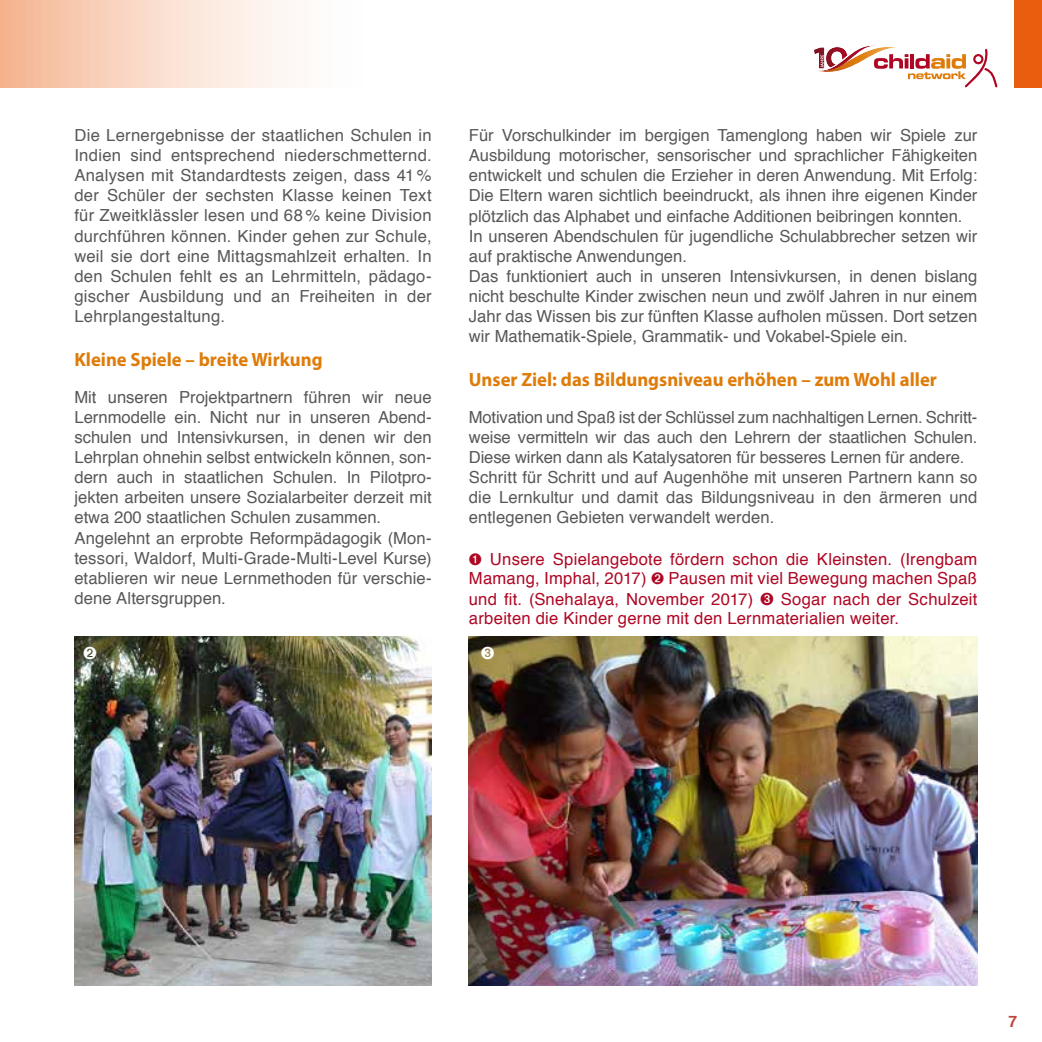
<style>
.page{position:relative;width:1042px;height:1042px;background:#fff}
.page>*{position:absolute;margin:0;border:0;box-sizing:border-box;transform-origin:0 0}
.t1{font:700 19.25px "Myriad Pro";color:#df7c09}
.t2{font:16.62px/20.1px "Helvetica";color:#58585a}
.t3{font:16.62px/19.2px "Helvetica";letter-spacing:.015em;color:#af0623}
.t4{font:700 15.75px "Helvetica";color:#be443b}
</style>
<div class="page">
<div style="left:0;top:0;width:372px;height:88px;background:linear-gradient(to right,#f5b998,#fff)"></div>
<div style="left:1014px;top:0;width:28px;height:88px;background:#e95d0f"></div>
<img style="left:74px;top:636px;width:358px;height:350px">
<img style="left:469px;top:636px;width:508px;height:350px">
<svg style="left:814px;top:45px;width:183px;height:42px"></svg>
<svg style="left:84px;top:646px;width:12px;height:13px"></svg>
<svg style="left:481px;top:646px;width:13px;height:13px"></svg>
<p class="t2" style="left:74px;top:127px;width:359px;text-align:justify">Die Lernergebnisse der staatlichen Schulen in Indien sind entsprechend niederschmetternd.<br>Analysen mit Standardtests zeigen, dass 41 % der Schüler der sechsten Klasse keinen Text für Zweitklässler lesen und 68 % keine Division durch führen können. Kinder gehen zur Schule, weil sie dort eine Mittagsmahlzeit er halten. In den Schulen fehlt es an Lehrmitteln, päda go&shy;gischer Ausbildung und an Freiheiten in der Lehrplangestaltung.</p>
<p class="t1" style="left:74px;top:352px;width:250px">Kleine Spiele – breite Wirkung</p>
<p class="t2" style="left:74px;top:388px;width:359px">Mit unseren Projektpartnern führen wir neue Lernmodelle ein. Nicht nur in unseren Abend&shy;schulen und Intensivkursen, in denen wir den Lehrplan ohnehin selbst entwickeln können, son&shy;dern auch in staatlichen Schulen. In Pilotpro&shy;jekten arbeiten unsere Sozialarbeiter derzeit mit etwa 200 staatlichen Schulen zusammen.<br>Angelehnt an erprobte Reformpädagogik (Mon&shy;tessori, Waldorf, Multi-Grade-Multi-Level Kurse) etablieren wir neue Lernmethoden für verschie&shy;dene Altersgruppen.</p>
<p class="t2" style="left:469px;top:127px;width:510px">Für Vorschulkinder im bergigen Tamenglong haben wir Spiele zur Ausbildung motorischer, sensorischer und sprachlicher Fähigkeiten entwickelt und schulen die Erzieher in deren Anwendung. Mit Erfolg:<br>Die Eltern waren sichtlich beeindruckt, als ihnen ihre eigenen Kinder plötzlich das Alphabet und einfache Additionen beibringen konnten.<br>In unseren Abendschulen für jugendliche Schulabbrecher setzen wir auf praktische Anwendungen.<br>Das funktioniert auch in unseren Intensivkursen, in denen bislang nicht beschulte Kinder zwischen neun und zwölf Jahren in nur einem Jahr das Wissen bis zur fünften Klasse aufholen müssen. Dort setzen wir Mathematik-Spiele, Grammatik- und Vokabel-Spiele ein.</p>
<p class="t1" style="left:469px;top:372px;width:469px">Unser Ziel: das Bildungsniveau erhöhen – zum Wohl aller</p>
<p class="t2" style="left:469px;top:408px;width:510px">Motivation und Spaß ist der Schlüssel zum nachhaltigen Lernen. Schritt&shy;weise vermitteln wir das auch den Lehrern der staatlichen Schulen.<br>Diese wirken dann als Katalysatoren für besseres Lernen für andere.<br>Schritt für Schritt und auf Augenhöhe mit unseren Partnern kann so die Lernkultur und damit das Bildungsniveau in den ärmeren und entlegenen Gebieten verwandelt werden.</p>
<p class="t3" style="left:469px;top:550px;width:510px">➊ Unsere Spielangebote fördern schon die Kleinsten. (Irengbam<br>Mamang, Imphal, 2017) ➋ Pausen mit viel Bewegung machen Spaß</p>
<p class="t3" style="left:469px;top:590px;width:510px">und fit. (Snehalaya, November 2017) ➌ Sogar nach der Schulzeit arbeiten die Kinder gerne mit den Lernmaterialien weiter.</p>
<p class="t4" style="left:1008px;top:1015px;width:10px">7</p>
</div>
